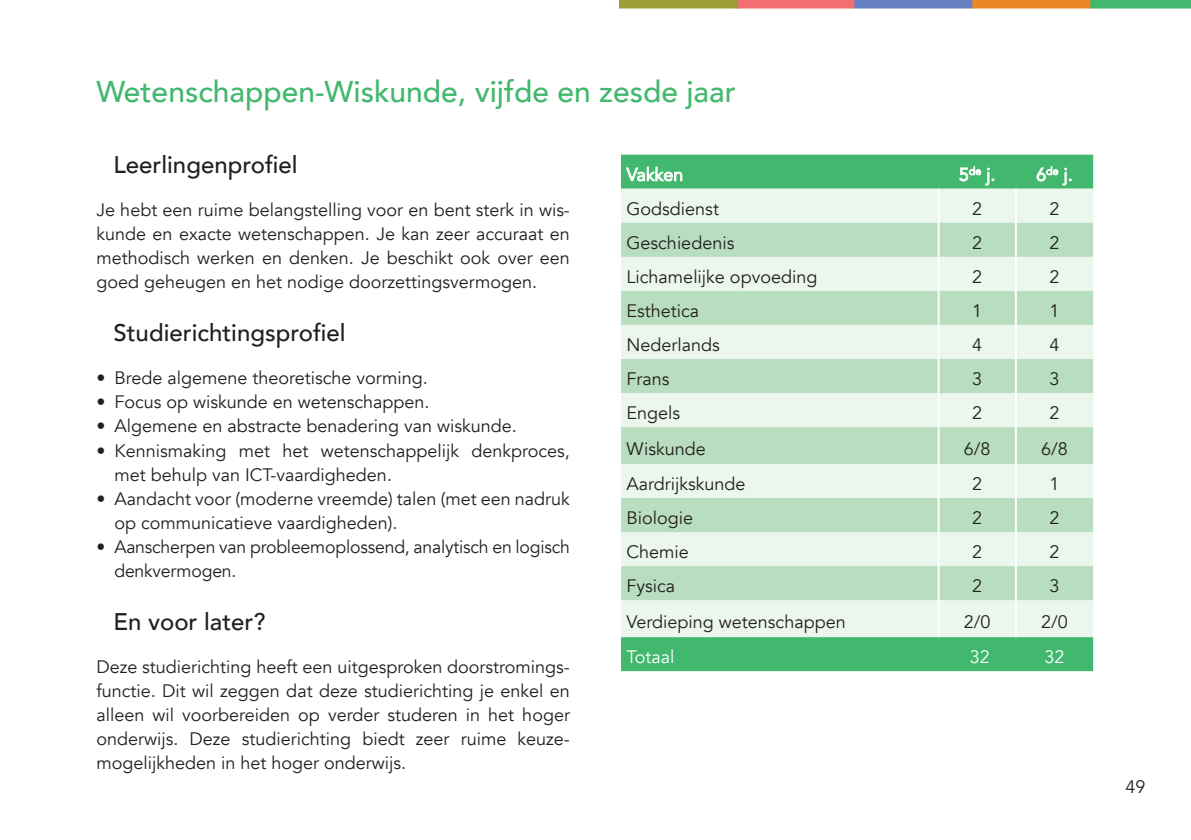
<style>
.page{position:relative;width:1191px;height:840px;background:#fff}
.page>*{position:absolute;margin:0;border:0;box-sizing:border-box;transform-origin:0 0}
.Tussentitel{font:500 30px "Avenir";color:#42b86e}
.Tussentitel_2{font:500 24px "Avenir";color:#231f20}
.Tekst{font:18px/24px "Avenir";color:#231f20}
.Tabel_tekst{font:18px "Avenir";color:#231f20}
.Tabel_tekst-2{font:18px "Avenir";color:#fff}
</style>
<div class="page">
<div style="left:621px;top:154px;width:472px;height:516px;background:#42b86e"></div>
<div style="left:621px;top:189px;width:472px;height:447px;background:#ebf6ed"></div>
<svg style="left:621px;top:223px;width:472px;height:377px;background:#cfe8d4"></svg>
<hr style="left:937px;top:189px;width:2px;height:34px;background:#fff">
<hr style="left:1015px;top:189px;width:2px;height:34px;background:#fff">
<hr style="left:937px;top:223px;width:2px;height:34px;background:#fff">
<hr style="left:1015px;top:223px;width:2px;height:34px;background:#fff">
<hr style="left:937px;top:257px;width:2px;height:34px;background:#fff">
<hr style="left:1015px;top:257px;width:2px;height:34px;background:#fff">
<hr style="left:937px;top:291px;width:2px;height:34px;background:#fff">
<hr style="left:1015px;top:291px;width:2px;height:34px;background:#fff">
<hr style="left:937px;top:325px;width:2px;height:34px;background:#fff">
<hr style="left:1015px;top:325px;width:2px;height:34px;background:#fff">
<hr style="left:937px;top:359px;width:2px;height:34px;background:#fff">
<hr style="left:1015px;top:359px;width:2px;height:34px;background:#fff">
<hr style="left:937px;top:393px;width:2px;height:34px;background:#fff">
<hr style="left:1015px;top:393px;width:2px;height:34px;background:#fff">
<hr style="left:937px;top:427px;width:2px;height:36px;background:#fff">
<hr style="left:1015px;top:427px;width:2px;height:36px;background:#fff">
<hr style="left:937px;top:463px;width:2px;height:34px;background:#fff">
<hr style="left:1015px;top:463px;width:2px;height:34px;background:#fff">
<hr style="left:937px;top:497px;width:2px;height:34px;background:#fff">
<hr style="left:1015px;top:497px;width:2px;height:34px;background:#fff">
<hr style="left:937px;top:531px;width:2px;height:35px;background:#fff">
<hr style="left:1015px;top:531px;width:2px;height:35px;background:#fff">
<hr style="left:937px;top:566px;width:2px;height:34px;background:#fff">
<hr style="left:1015px;top:566px;width:2px;height:34px;background:#fff">
<hr style="left:937px;top:600px;width:2px;height:36px;background:#fff">
<hr style="left:1015px;top:600px;width:2px;height:36px;background:#fff">
<svg style="left:625px;top:166px;width:58px;height:16px"></svg>
<svg style="left:958px;top:166px;width:37px;height:20px"></svg>
<svg style="left:1036px;top:166px;width:36px;height:20px"></svg>
<svg style="left:619px;top:0;width:572px;height:9px;background:#a7946c"></svg>
<p class="Tussentitel" style="left:96px;top:66px;width:641px">Wetenschappen-Wiskunde, vijfde en zesde jaar</p>
<p class="Tussentitel_2" style="left:113px;top:144px;width:186px">Leerlingenprofiel</p>
<p class="Tekst" style="left:96px;top:198px;width:475px;text-align:justify">Je hebt een ruime belangstelling voor en bent sterk in wis&shy;kunde en exacte wetenschappen. Je kan zeer accuraat en methodisch werken en denken. Je beschikt ook over een goed geheugen en het nodige doorzettingsvermogen.</p>
<p class="Tussentitel_2" style="left:113px;top:312px;width:234px">Studierichtingsprofiel</p>
<p class="Tekst" style="left:96px;top:366px;width:333px">• Brede algemene theoretische vorming.</p>
<p class="Tekst" style="left:96px;top:390px;width:335px">• Focus op wiskunde en wetenschappen.</p>
<p class="Tekst" style="left:96px;top:414px;width:422px">• Algemene en abstracte benadering van wiskunde.</p>
<p class="Tekst" style="left:114px;top:438px;width:457px;text-indent:-18px">• Kennismaking met het wetenschappelijk denkproces, met behulp van ICT-vaardigheden.</p>
<p class="Tekst" style="left:114px;top:486px;width:457px;text-indent:-18px">• Aandacht voor (moderne vreemde) talen (met een nadruk op communicatieve vaardigheden).</p>
<p class="Tekst" style="left:114px;top:534px;width:457px;text-indent:-18px">• Aanscherpen van probleemoplossend, analytisch en logisch denkvermogen.</p>
<p class="Tussentitel_2" style="left:113px;top:600px;width:154px">En voor later?</p>
<p class="Tekst" style="left:96px;top:654px;width:475px;text-align:justify">Deze studierichting heeft een uitgesproken doorstromings&shy;functie. Dit wil zeggen dat deze studierichting je enkel en alleen wil voorbereiden op verder studeren in het hoger onderwijs. Deze studierichting biedt zeer ruime keuze&shy;mogelijkheden in het hoger onderwijs.</p>
<p class="Tabel_tekst-2" style="left:626px;top:164px;width:58px">Vakken</p>
<p class="Tabel_tekst-2" style="left:959px;top:164px;width:38px">5<sup>de</sup> j.</p>
<p class="Tabel_tekst-2" style="left:1036px;top:164px;width:38px">6<sup>de</sup> j.</p>
<p class="Tabel_tekst" style="left:626px;top:198px;width:94px">Godsdienst</p>
<p class="Tabel_tekst" style="left:972px;top:198px;width:12px">2</p>
<p class="Tabel_tekst" style="left:1049px;top:198px;width:12px">2</p>
<p class="Tabel_tekst" style="left:626px;top:232px;width:109px">Geschiedenis</p>
<p class="Tabel_tekst" style="left:972px;top:232px;width:12px">2</p>
<p class="Tabel_tekst" style="left:1049px;top:232px;width:12px">2</p>
<p class="Tabel_tekst" style="left:626px;top:266px;width:192px">Lichamelijke opvoeding</p>
<p class="Tabel_tekst" style="left:972px;top:266px;width:12px">2</p>
<p class="Tabel_tekst" style="left:1049px;top:266px;width:12px">2</p>
<p class="Tabel_tekst" style="left:626px;top:300px;width:74px">Esthetica</p>
<p class="Tabel_tekst" style="left:972px;top:300px;width:12px">1</p>
<p class="Tabel_tekst" style="left:1049px;top:300px;width:12px">1</p>
<p class="Tabel_tekst" style="left:626px;top:334px;width:95px">Nederlands</p>
<p class="Tabel_tekst" style="left:972px;top:334px;width:12px">4</p>
<p class="Tabel_tekst" style="left:1049px;top:334px;width:12px">4</p>
<p class="Tabel_tekst" style="left:626px;top:368px;width:45px">Frans</p>
<p class="Tabel_tekst" style="left:972px;top:368px;width:12px">3</p>
<p class="Tabel_tekst" style="left:1049px;top:368px;width:12px">3</p>
<p class="Tabel_tekst" style="left:626px;top:402px;width:55px">Engels</p>
<p class="Tabel_tekst" style="left:972px;top:402px;width:12px">2</p>
<p class="Tabel_tekst" style="left:1049px;top:402px;width:12px">2</p>
<p class="Tabel_tekst" style="left:626px;top:437px;width:81px">Wiskunde</p>
<p class="Tabel_tekst" style="left:964px;top:437px;width:28px">6/8</p>
<p class="Tabel_tekst" style="left:1041px;top:437px;width:28px">6/8</p>
<p class="Tabel_tekst" style="left:626px;top:473px;width:120px">Aardrijkskunde</p>
<p class="Tabel_tekst" style="left:972px;top:473px;width:12px">2</p>
<p class="Tabel_tekst" style="left:1049px;top:473px;width:12px">1</p>
<p class="Tabel_tekst" style="left:626px;top:507px;width:68px">Biologie</p>
<p class="Tabel_tekst" style="left:972px;top:507px;width:12px">2</p>
<p class="Tabel_tekst" style="left:1049px;top:507px;width:12px">2</p>
<p class="Tabel_tekst" style="left:626px;top:541px;width:64px">Chemie</p>
<p class="Tabel_tekst" style="left:972px;top:541px;width:12px">2</p>
<p class="Tabel_tekst" style="left:1049px;top:541px;width:12px">2</p>
<p class="Tabel_tekst" style="left:626px;top:575px;width:50px">Fysica</p>
<p class="Tabel_tekst" style="left:972px;top:575px;width:12px">2</p>
<p class="Tabel_tekst" style="left:1049px;top:575px;width:12px">3</p>
<p class="Tabel_tekst" style="left:626px;top:610px;width:221px">Verdieping wetenschappen</p>
<p class="Tabel_tekst" style="left:964px;top:610px;width:28px">2/0</p>
<p class="Tabel_tekst" style="left:1041px;top:610px;width:28px">2/0</p>
<p class="Tabel_tekst-2" style="left:626px;top:645px;width:49px">Totaal</p>
<p class="Tabel_tekst-2" style="left:969px;top:645px;width:22px">32</p>
<p class="Tabel_tekst-2" style="left:1044px;top:645px;width:22px">32</p>
<p class="Tekst" style="left:1125px;top:774px;width:22px">49</p>
</div>
